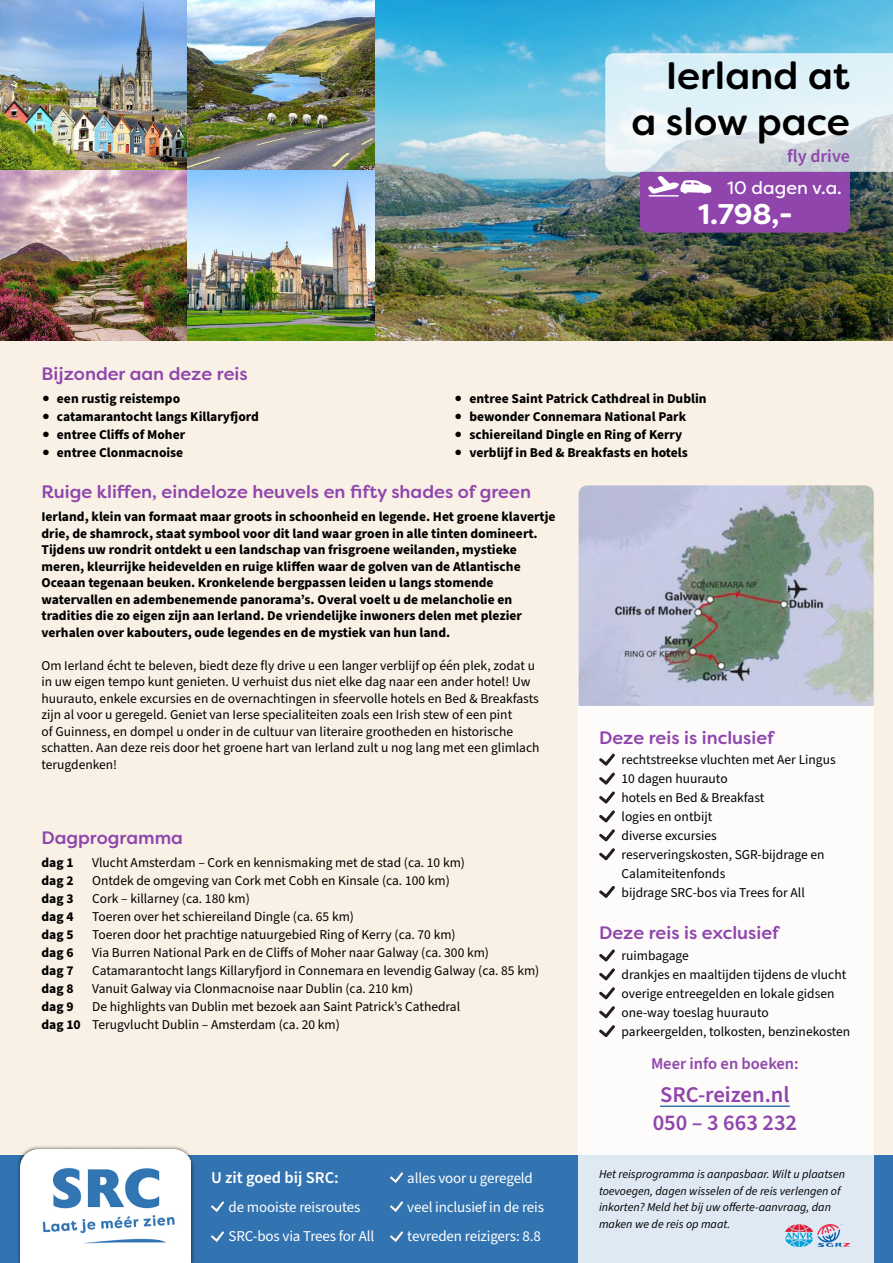
<style>
.page{position:relative;width:893px;height:1263px;background:#fff}
.page>*{position:absolute;margin:0;border:0;box-sizing:border-box;transform-origin:0 0}
.t1{font:500 38.25px "Filson Soft";color:#000}
.t2{font:700 28.5px "Filson Soft";color:#fff}
.t3{font:600 22.5px "Source Sans Pro";color:#9045ad}
.t4{font:22.5px "Filson Soft";color:#000}
.t5{font:500 18px "Filson Soft";color:#9045ad}
.t6{font:18px "Filson Soft";color:#fff}
.t7{font:600 18px "Source Sans Pro";color:#9045ad}
.t8{font:600 16.5px "Source Sans Pro";color:#9045ad}
.t9{font:600 16.5px "Source Sans Pro";color:#fff}
.t10{font:15px "Source Sans Pro";letter-spacing:-.01em;color:#fff}
.t11{font:13.5px/16.5px "Source Sans Pro";color:#000}
.t12{font:700 13.5px/16.5px "Source Sans Pro";color:#000}
.t13{font:italic 12px/16.5px "Source Sans Pro";color:#000}
</style>
<div class="page">
<div style="left:0;top:296px;width:893px;height:912px;background:#f9f1e5"></div>
<div style="left:0;top:1155px;width:893px;height:108px;background:#3274b1"></div>
<div style="left:16px;top:1145px;width:179px;height:118px;background:#000;opacity:.7"></div>
<img style="left:21px;top:1149px;width:170px;height:114px">
<svg style="left:578px;top:655px;width:296px;height:608px;background:#f8f8f9"></svg>
<img style="left:0;top:0;width:893px;height:340px">
<img style="left:786px;top:1224px;width:27px;height:22px">
<img style="left:818px;top:1224px;width:32px;height:23px">
<svg style="left:390px;top:1231px;width:13px;height:10px"></svg>
<svg style="left:390px;top:1202px;width:13px;height:10px"></svg>
<svg style="left:390px;top:1173px;width:13px;height:10px"></svg>
<svg style="left:211px;top:1231px;width:13px;height:10px"></svg>
<svg style="left:211px;top:1202px;width:13px;height:10px"></svg>
<hr style="left:660px;top:1105px;width:130px;height:2px;background:#3274b1">
<svg style="left:599px;top:1025px;width:16px;height:12px"></svg>
<svg style="left:599px;top:1006px;width:16px;height:12px"></svg>
<svg style="left:599px;top:987px;width:16px;height:12px"></svg>
<svg style="left:599px;top:968px;width:16px;height:12px"></svg>
<svg style="left:599px;top:949px;width:16px;height:12px"></svg>
<svg style="left:599px;top:886px;width:16px;height:12px"></svg>
<svg style="left:599px;top:848px;width:16px;height:12px"></svg>
<svg style="left:599px;top:829px;width:16px;height:12px"></svg>
<svg style="left:599px;top:810px;width:16px;height:12px"></svg>
<svg style="left:599px;top:791px;width:16px;height:12px"></svg>
<svg style="left:599px;top:772px;width:16px;height:12px"></svg>
<svg style="left:599px;top:754px;width:16px;height:11px"></svg>
<img style="left:579px;top:485px;width:295px;height:221px">
<svg style="left:605px;top:53px;width:288px;height:180px;background:#bdb6d3"></svg>
<p class="t1" style="left:666px;top:51px;width:186px">Ierland at</p>
<p class="t1" style="left:631px;top:97px;width:220px">a slow pace</p>
<p class="t7" style="left:787px;top:144px;width:64px">fly drive</p>
<p class="t6" style="left:727px;top:176px;width:116px">10 dagen v.a.</p>
<p class="t5" style="left:41px;top:362px;width:208px">Bijzonder aan deze reis</p>
<p class="t4" style="left:41px;top:381px;width:11px">•</p>
<p class="t4" style="left:41px;top:399px;width:11px">•</p>
<p class="t4" style="left:41px;top:417px;width:11px">•</p>
<p class="t4" style="left:41px;top:435px;width:11px">•</p>
<p class="t12" style="left:57px;top:390px;width:125px">een rustig reistempo</p>
<p class="t12" style="left:57px;top:408px;width:204px">catamarantocht langs Killaryfjord</p>
<p class="t12" style="left:57px;top:426px;width:130px">entree Cliffs of Moher</p>
<p class="t12" style="left:57px;top:444px;width:128px">entree Clonmacnoise</p>
<p class="t2" style="left:698px;top:196px;width:96px">1.798,-</p>
<p class="t4" style="left:454px;top:381px;width:11px">•</p>
<p class="t4" style="left:454px;top:399px;width:11px">•</p>
<p class="t4" style="left:454px;top:417px;width:11px">•</p>
<p class="t4" style="left:454px;top:435px;width:11px">•</p>
<p class="t12" style="left:469px;top:390px;width:239px">entree Saint Patrick Cathdreal in Dublin</p>
<p class="t12" style="left:469px;top:408px;width:218px">bewonder Connemara National Park</p>
<p class="t12" style="left:469px;top:426px;width:214px">schiereiland Dingle en Ring of Kerry</p>
<p class="t12" style="left:469px;top:444px;width:220px">verblijf in Bed &amp; Breakfasts en hotels</p>
<p class="t5" style="left:41px;top:480px;width:491px">Ruige kliffen, eindeloze heuvels en fifty shades of green</p>
<p class="t12" style="left:41px;top:509px;width:516px">Ierland, klein van formaat maar groots in schoonheid en legende. Het groene klavertje drie, de shamrock, staat symbool voor dit land waar groen in alle tinten domineert.<br>Tijdens uw rondrit ontdekt u een landschap van frisgroene weilanden, mystieke meren, kleurrijke heidevelden en ruige kliffen waar de golven van de Atlantische Oceaan tegenaan beuken. Kronkelende bergpassen leiden u langs stomende watervallen en adembenemende panorama’s. Overal voelt u de melancholie en tradities die zo eigen zijn aan Ierland. De vriendelijke inwoners delen met plezier verhalen over kabouters, oude legendes en de mystiek van hun land.</p>
<p class="t11" style="left:41px;top:657px;width:500px">Om Ierland écht te beleven, biedt deze fly drive u een langer verblijf op één plek, zodat u in uw eigen tempo kunt genieten. U verhuist dus niet elke dag naar een ander hotel! Uw huurauto, enkele excursies en de overnachtingen in sfeervolle hotels en Bed &amp; Breakfasts zijn al voor u geregeld. Geniet van Ierse specialiteiten zoals een Irish stew of een pint<br>of Guinness, en dompel u onder in de cultuur van literaire grootheden en historische schatten. Aan deze reis door het groene hart van Ierland zult u nog lang met een glimlach terugdenken!</p>
<p class="t5" style="left:41px;top:825px;width:143px">Dagprogramma</p>
<p class="t12" style="left:41px;top:854px;width:34px">dag 1</p>
<p class="t12" style="left:41px;top:872px;width:34px">dag 2</p>
<p class="t12" style="left:41px;top:890px;width:34px">dag 3</p>
<p class="t12" style="left:41px;top:908px;width:34px">dag 4</p>
<p class="t12" style="left:41px;top:926px;width:34px">dag 5</p>
<p class="t12" style="left:41px;top:944px;width:34px">dag 6</p>
<p class="t12" style="left:41px;top:962px;width:34px">dag 7</p>
<p class="t12" style="left:41px;top:980px;width:34px">dag 8</p>
<p class="t12" style="left:41px;top:998px;width:34px">dag 9</p>
<p class="t12" style="left:41px;top:1016px;width:41px">dag 10</p>
<p class="t11" style="left:92px;top:854px;width:374px">Vlucht Amsterdam – Cork en kennismaking met de stad (ca. 10 km)</p>
<p class="t11" style="left:92px;top:872px;width:359px">Ontdek de omgeving van Cork met Cobh en Kinsale (ca. 100 km)</p>
<p class="t11" style="left:92px;top:890px;width:159px">Cork – killarney (ca. 180 km)</p>
<p class="t11" style="left:92px;top:908px;width:263px">Toeren over het schiereiland Dingle (ca. 65 km)</p>
<p class="t11" style="left:92px;top:926px;width:365px">Toeren door het prachtige natuurgebied Ring of Kerry (ca. 70 km)</p>
<p class="t11" style="left:92px;top:944px;width:398px">Via Burren National Park en de Cliffs of Moher naar Galway (ca. 300 km)</p>
<p class="t11" style="left:92px;top:962px;width:449px">Catamarantocht langs Killaryfjord in Connemara en levendig Galway (ca. 85 km)</p>
<p class="t11" style="left:92px;top:980px;width:323px">Vanuit Galway via Clonmacnoise naar Dublin (ca. 210 km)</p>
<p class="t11" style="left:92px;top:998px;width:370px">De highlights van Dublin met bezoek aan Saint Patrick’s Cathedral</p>
<p class="t11" style="left:92px;top:1016px;width:249px">Terugvlucht Dublin – Amsterdam (ca. 20 km)</p>
<p class="t9" style="left:211px;top:1166px;width:129px">U zit goed bij SRC:</p>
<p class="t10" style="left:407px;top:1168px;width:127px">alles voor u geregeld</p>
<p class="t10" style="left:229px;top:1197px;width:133px">de mooiste reisroutes</p>
<p class="t10" style="left:407px;top:1197px;width:138px">veel inclusief in de reis</p>
<p class="t10" style="left:229px;top:1226px;width:147px">SRC-bos via Trees for All</p>
<p class="t10" style="left:407px;top:1226px;width:135px">tevreden reizigers: 8.8</p>
<p class="t5" style="left:599px;top:726px;width:177px">Deze reis is inclusief</p>
<p class="t11" style="left:622px;top:752px;width:216px">rechtstreekse vluchten met Aer Lingus</p>
<p class="t11" style="left:622px;top:771px;width:108px">10 dagen huurauto</p>
<p class="t11" style="left:622px;top:790px;width:144px">hotels en Bed &amp; Breakfast</p>
<p class="t11" style="left:622px;top:809px;width:92px">logies en ontbijt</p>
<p class="t11" style="left:622px;top:828px;width:97px">diverse excursies</p>
<p class="t11" style="left:622px;top:847px;width:205px">reserveringskosten, SGR-bijdrage en</p>
<p class="t11" style="left:622px;top:866px;width:105px">Calamiteitenfonds</p>
<p class="t11" style="left:622px;top:885px;width:185px">bijdrage SRC-bos via Trees for All</p>
<p class="t5" style="left:599px;top:921px;width:182px">Deze reis is exclusief</p>
<p class="t11" style="left:622px;top:948px;width:69px">ruimbagage</p>
<p class="t11" style="left:622px;top:966px;width:226px;line-height:18.9px">drankjes en maaltijden tijdens de vlucht overige entreegelden en lokale gidsen</p>
<p class="t11" style="left:622px;top:1005px;width:149px">one-way toeslag huurauto</p>
<p class="t11" style="left:622px;top:1024px;width:230px">parkeergelden, tolkosten, benzinekosten</p>
<p class="t8" style="left:651px;top:1052px;width:149px">Meer info en boeken:</p>
<p class="t3" style="left:660px;top:1079px;width:131px">SRC-reizen.nl</p>
<p class="t3" style="left:653px;top:1108px;width:146px">050 – 3 663 232</p>
<p class="t13" style="left:599px;top:1166px;width:248px">Het reisprogramma is aanpasbaar. Wilt u plaatsen toevoegen, dagen wisselen of de reis verlengen of inkorten? Meld het bij uw offerte-aanvraag, dan maken we de reis op maat.</p>
</div>
